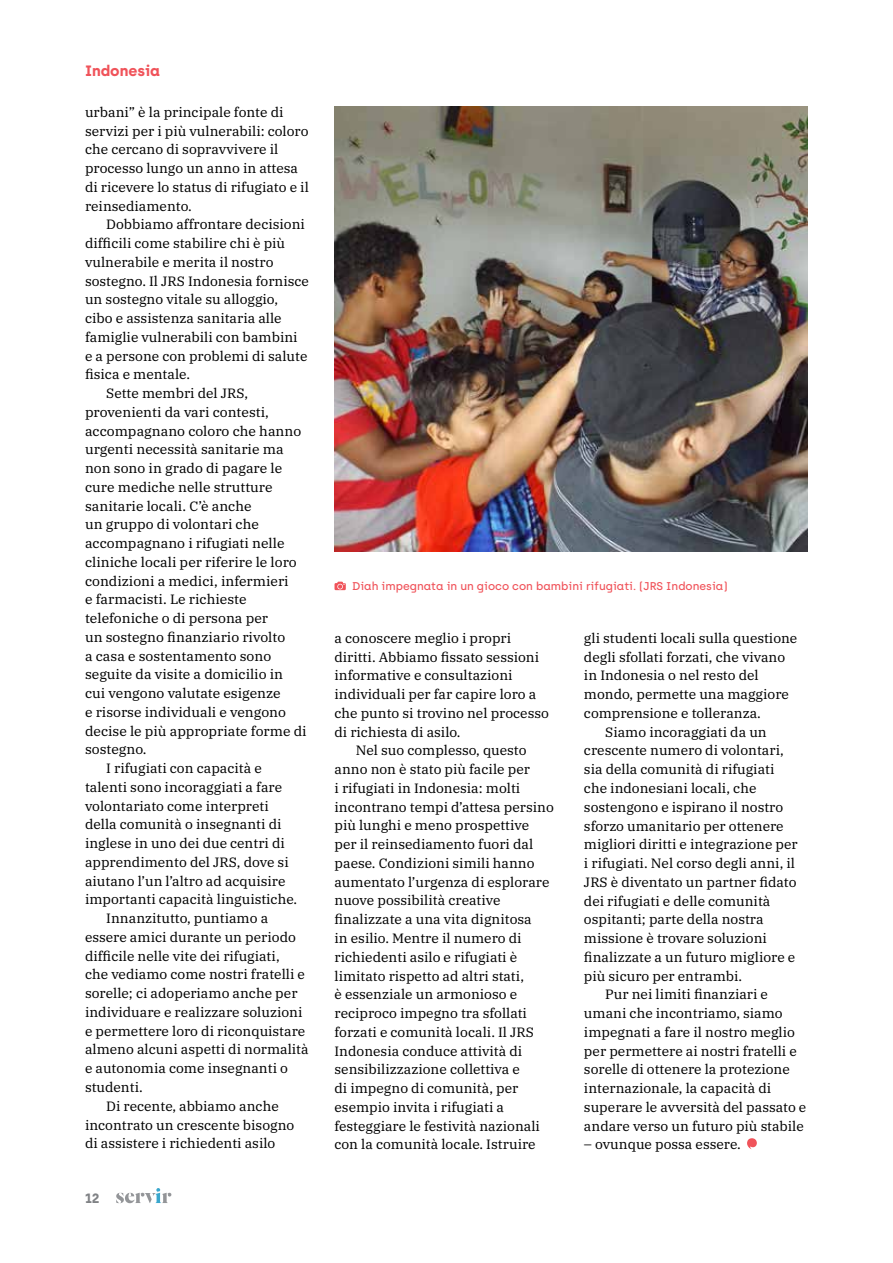
<style>
.page{position:relative;width:893px;height:1263px;background:#fff}
.page>*{position:absolute;margin:0;border:0;box-sizing:border-box;transform-origin:0 0}
.t1{font:700 15px "Archia";color:#f0535a}
.t2{font:13.5px/18.8px "IBM Plex Serif";color:#000}
.t3{font:700 13.5px "Archia";color:#808285}
.t4{font:500 11.25px "Archia";color:#f0535a}
</style>
<div class="page">
<svg style="left:116px;top:1188px;width:55px;height:15px"></svg>
<svg style="left:747px;top:1138px;width:10px;height:11px"></svg>
<img style="left:334px;top:106px;width:474px;height:445px">
<svg style="left:334px;top:582px;width:12px;height:8px"></svg>
<p class="t1" style="left:85px;top:62px;width:77px">Indonesia</p>
<p class="t2" style="left:85px;top:102px;width:225px">urbani” è la principale fonte di servizi per i più vulnerabili: coloro che cercano di sopravvivere il processo lungo un anno in attesa di ricevere lo status di rifugiato e il reinsediamento.</p>
<p class="t2" style="left:106px;top:214px;width:200px">Dobbiamo affrontare decisioni</p>
<p class="t2" style="left:85px;top:233px;width:202px">difficili come stabilire chi è più</p>
<p class="t2" style="left:85px;top:252px;width:190px">vulnerabile e merita il nostro</p>
<p class="t2" style="left:85px;top:270px;width:225px">sostegno. Il JRS Indonesia fornisce</p>
<p class="t2" style="left:85px;top:289px;width:194px">un sostegno vitale su alloggio,</p>
<p class="t2" style="left:85px;top:308px;width:198px">cibo e assistenza sanitaria alle</p>
<p class="t2" style="left:85px;top:327px;width:214px">famiglie vulnerabili con bambini</p>
<p class="t2" style="left:85px;top:345px;width:224px">e a persone con problemi di salute</p>
<p class="t2" style="left:85px;top:364px;width:107px">fisica e mentale.</p>
<p class="t2" style="left:106px;top:383px;width:143px">Sette membri del JRS,</p>
<p class="t2" style="left:85px;top:402px;width:185px">provenienti da vari contesti,</p>
<p class="t2" style="left:85px;top:420px;width:218px">accompagnano coloro che hanno</p>
<p class="t2" style="left:85px;top:439px;width:200px">urgenti necessità sanitarie ma</p>
<p class="t2" style="left:85px;top:458px;width:199px">non sono in grado di pagare le</p>
<p class="t2" style="left:85px;top:477px;width:189px">cure mediche nelle strutture</p>
<p class="t2" style="left:85px;top:495px;width:168px">sanitarie locali. C’è anche</p>
<p class="t2" style="left:85px;top:514px;width:175px">un gruppo di volontari che</p>
<p class="t2" style="left:85px;top:533px;width:201px">accompagnano i rifugiati nelle</p>
<p class="t2" style="left:85px;top:552px;width:213px">cliniche locali per riferire le loro</p>
<p class="t2" style="left:85px;top:570px;width:205px">condizioni a medici, infermieri</p>
<p class="t2" style="left:85px;top:589px;width:163px">e farmacisti. Le richieste</p>
<p class="t2" style="left:85px;top:608px;width:185px">telefoniche o di persona per</p>
<p class="t2" style="left:85px;top:627px;width:202px">un sostegno finanziario rivolto</p>
<p class="t2" style="left:85px;top:645px;width:188px">a casa e sostentamento sono</p>
<p class="t2" style="left:85px;top:664px;width:200px">seguite da visite a domicilio in</p>
<p class="t2" style="left:85px;top:683px;width:197px">cui vengono valutate esigenze</p>
<p class="t2" style="left:85px;top:702px;width:203px">e risorse individuali e vengono</p>
<p class="t2" style="left:85px;top:720px;width:223px">decise le più appropriate forme di</p>
<p class="t2" style="left:85px;top:739px;width:63px">sostegno.</p>
<p class="t2" style="left:106px;top:758px;width:157px">I rifugiati con capacità e</p>
<p class="t2" style="left:85px;top:777px;width:199px">talenti sono incoraggiati a fare</p>
<p class="t2" style="left:85px;top:795px;width:185px">volontariato come interpreti</p>
<p class="t2" style="left:85px;top:814px;width:198px">della comunità o insegnanti di</p>
<p class="t2" style="left:85px;top:833px;width:201px">inglese in uno dei due centri di</p>
<p class="t2" style="left:85px;top:852px;width:205px">apprendimento del JRS, dove si</p>
<p class="t2" style="left:85px;top:870px;width:202px">aiutano l’un l’altro ad acquisire</p>
<p class="t2" style="left:85px;top:889px;width:214px">importanti capacità linguistiche.</p>
<p class="t2" style="left:106px;top:908px;width:163px">Innanzitutto, puntiamo a</p>
<p class="t2" style="left:85px;top:927px;width:212px">essere amici durante un periodo</p>
<p class="t2" style="left:85px;top:945px;width:196px">difficile nelle vite dei rifugiati,</p>
<p class="t2" style="left:85px;top:964px;width:221px">che vediamo come nostri fratelli e</p>
<p class="t2" style="left:85px;top:983px;width:214px">sorelle; ci adoperiamo anche per</p>
<p class="t2" style="left:85px;top:1002px;width:219px">individuare e realizzare soluzioni</p>
<p class="t2" style="left:85px;top:1020px;width:222px">e permettere loro di riconquistare</p>
<p class="t2" style="left:85px;top:1039px;width:225px">almeno alcuni aspetti di normalità</p>
<p class="t2" style="left:85px;top:1058px;width:204px">e autonomia come insegnanti o</p>
<p class="t2" style="left:85px;top:1077px;width:59px">studenti.</p>
<p class="t2" style="left:106px;top:1095px;width:174px">Di recente, abbiamo anche</p>
<p class="t2" style="left:85px;top:1114px;width:211px">incontrato un crescente bisogno</p>
<p class="t2" style="left:85px;top:1133px;width:192px">di assistere i richiedenti asilo</p>
<p class="t3" style="left:85px;top:1190px;width:16px">12</p>
<p class="t4" style="left:352px;top:579px;width:377px">Diah impegnata in un gioco con bambini rifugiati. (JRS Indonesia)</p>
<p class="t2" style="left:334px;top:628px;width:178px">a conoscere meglio i propri</p>
<p class="t2" style="left:334px;top:646px;width:206px">diritti. Abbiamo fissato sessioni</p>
<p class="t2" style="left:334px;top:665px;width:180px">informative e consultazioni</p>
<p class="t2" style="left:334px;top:684px;width:203px">individuali per far capire loro a</p>
<p class="t2" style="left:334px;top:703px;width:216px">che punto si trovino nel processo</p>
<p class="t2" style="left:334px;top:721px;width:128px">di richiesta di asilo.</p>
<p class="t2" style="left:356px;top:740px;width:172px">Nel suo complesso, questo</p>
<p class="t2" style="left:334px;top:759px;width:197px">anno non è stato più facile per</p>
<p class="t2" style="left:334px;top:778px;width:187px">i rifugiati in Indonesia: molti</p>
<p class="t2" style="left:334px;top:796px;width:221px">incontrano tempi d’attesa persino</p>
<p class="t2" style="left:334px;top:815px;width:196px">più lunghi e meno prospettive</p>
<p class="t2" style="left:334px;top:834px;width:200px">per il reinsediamento fuori dal</p>
<p class="t2" style="left:334px;top:853px;width:202px">paese. Condizioni simili hanno</p>
<p class="t2" style="left:334px;top:871px;width:216px">aumentato l’urgenza di esplorare</p>
<p class="t2" style="left:334px;top:890px;width:168px">nuove possibilità creative</p>
<p class="t2" style="left:334px;top:909px;width:199px">finalizzate a una vita dignitosa</p>
<p class="t2" style="left:334px;top:928px;width:189px">in esilio. Mentre il numero di</p>
<p class="t2" style="left:334px;top:946px;width:184px">richiedenti asilo e rifugiati è</p>
<p class="t2" style="left:334px;top:965px;width:191px">limitato rispetto ad altri stati,</p>
<p class="t2" style="left:334px;top:984px;width:184px">è essenziale un armonioso e</p>
<p class="t2" style="left:334px;top:1003px;width:194px">reciproco impegno tra sfollati</p>
<p class="t2" style="left:334px;top:1021px;width:201px">forzati e comunità locali. Il JRS</p>
<p class="t2" style="left:334px;top:1040px;width:189px">Indonesia conduce attività di</p>
<p class="t2" style="left:334px;top:1059px;width:187px">sensibilizzazione collettiva e</p>
<p class="t2" style="left:334px;top:1078px;width:185px">di impegno di comunità, per</p>
<p class="t2" style="left:334px;top:1096px;width:171px">esempio invita i rifugiati a</p>
<p class="t2" style="left:334px;top:1115px;width:207px">festeggiare le festività nazionali</p>
<p class="t2" style="left:334px;top:1134px;width:203px">con la comunità locale. Istruire</p>
<p class="t2" style="left:584px;top:628px;width:215px">gli studenti locali sulla questione</p>
<p class="t2" style="left:584px;top:646px;width:203px">degli sfollati forzati, che vivano</p>
<p class="t2" style="left:584px;top:665px;width:176px">in Indonesia o nel resto del</p>
<p class="t2" style="left:584px;top:684px;width:206px">mondo, permette una maggiore</p>
<p class="t2" style="left:584px;top:703px;width:178px">comprensione e tolleranza.</p>
<p class="t2" style="left:605px;top:721px;width:163px">Siamo incoraggiati da un</p>
<p class="t2" style="left:584px;top:740px;width:201px">crescente numero di volontari,</p>
<p class="t2" style="left:584px;top:759px;width:192px">sia della comunità di rifugiati</p>
<p class="t2" style="left:584px;top:778px;width:174px">che indonesiani locali, che</p>
<p class="t2" style="left:584px;top:796px;width:201px">sostengono e ispirano il nostro</p>
<p class="t2" style="left:584px;top:815px;width:201px">sforzo umanitario per ottenere</p>
<p class="t2" style="left:584px;top:834px;width:215px">migliori diritti e integrazione per</p>
<p class="t2" style="left:584px;top:853px;width:213px">i rifugiati. Nel corso degli anni, il</p>
<p class="t2" style="left:584px;top:871px;width:214px">JRS è diventato un partner fidato</p>
<p class="t2" style="left:584px;top:890px;width:188px">dei rifugiati e delle comunità</p>
<p class="t2" style="left:584px;top:909px;width:181px">ospitanti; parte della nostra</p>
<p class="t2" style="left:584px;top:928px;width:184px">missione è trovare soluzioni</p>
<p class="t2" style="left:584px;top:946px;width:213px">finalizzate a un futuro migliore e</p>
<p class="t2" style="left:584px;top:965px;width:160px">più sicuro per entrambi.</p>
<p class="t2" style="left:605px;top:984px;width:164px">Pur nei limiti finanziari e</p>
<p class="t2" style="left:584px;top:1003px;width:200px">umani che incontriamo, siamo</p>
<p class="t2" style="left:584px;top:1021px;width:212px">impegnati a fare il nostro meglio</p>
<p class="t2" style="left:584px;top:1040px;width:214px">per permettere ai nostri fratelli e</p>
<p class="t2" style="left:584px;top:1059px;width:207px">sorelle di ottenere la protezione</p>
<p class="t2" style="left:584px;top:1078px;width:189px">internazionale, la capacità di</p>
<p class="t2" style="left:584px;top:1096px;width:224px">superare le avversità del passato e</p>
<p class="t2" style="left:584px;top:1115px;width:221px">andare verso un futuro più stabile</p>
<p class="t2" style="left:584px;top:1134px;width:158px">– ovunque possa essere.</p>
</div>
